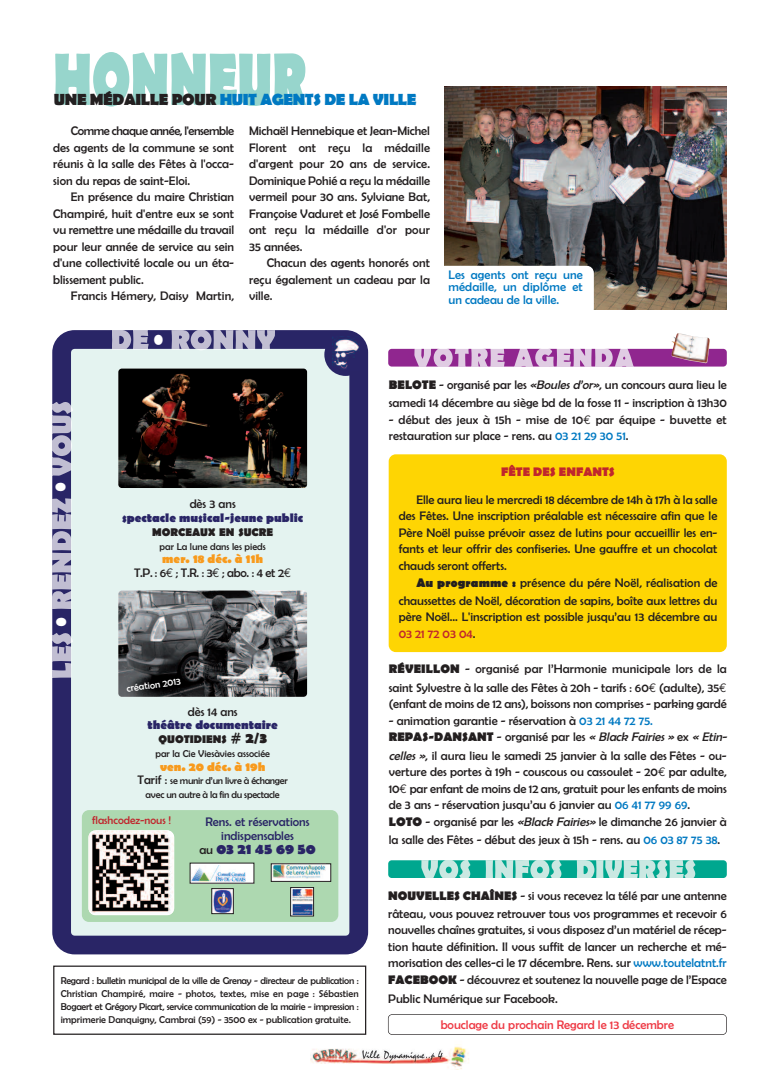
<style>
.page{position:relative;width:780px;height:1088px;background:#fff}
.page>*{position:absolute;margin:0;border:0;box-sizing:border-box;transform-origin:0 0}
.t1{font:24.75px "Berlin Sans FB";color:#fff;scale:.91 1}
.t2{font:700 16.25px "Berlin Sans FB";letter-spacing:-.025em;color:#0079c2}
.t3{font:700 15px "Berlin Sans FB";color:#292566}
.t4{font:12.5px/16.5px "Berlin Sans FB";color:#231f20}
.t5{font:12.5px/12.5px "Berlin Sans FB";letter-spacing:.01em;color:#0079c2;text-align:justify}
.t6{font:700 12.5px "Berlin Sans FB";color:#292566}
.t7{font:12.5px "Berlin Sans FB";color:#ee3b46}
.t8{font:12.5px/13.8px "Berlin Sans FB";color:#292566;text-align:center}
.t9{font:700 12.5px "Berlin Sans FB";color:#c0262d}
.t10{font:700 12.5px "Berlin Sans FB";color:#f89a1c}
.t11{font:700 11.25px "Berlin Sans FB";color:#231f20}
.t12{font:11.25px "Berlin Sans FB";color:#c0262d}
.t13{font:10px/13.2px "Berlin Sans FB";color:#231f20;text-align:justify}
.t14{font:10px/13.8px "Berlin Sans FB";letter-spacing:-.025em;color:#231f20;text-align:center}
.t15{font:10px "Berlin Sans FB";color:#fff}
.s1{color:#231f20}
.s2{font-weight:700;color:#f89a1c}
.s3{font-family:"Euro Mono"}
.s4{font-size:15px}
.s5{font-size:12.5px}
.s6{font-weight:400;font-size:12.5px;color:#231f20}
.s7{font-weight:700}
.s8{font-style:italic}
.s9{color:#0079c2}
.s10{color:#c0262d}
</style>
<div class="page">
<div style="left:388px;top:454px;width:338px;height:198px;background:#fed503;border-radius:7px"></div>
<img style="left:310px;top:1044px;width:159px;height:25px">
<div style="left:53px;top:965px;width:313px;height:70px;border:1px solid #231f20"></div>
<svg style="left:388px;top:349px;width:338px;height:18px;background:#af68b0"></svg>
<svg style="left:414px;top:348px;width:119px;height:19px;background:#c695c7"></svg>
<img style="left:670px;top:333px;width:40px;height:30px">
<svg style="left:388px;top:860px;width:338px;height:18px;background:#60c5b6"></svg>
<svg style="left:421px;top:860px;width:128px;height:18px;background:#85d1c5"></svg>
<div style="left:388px;top:1014px;width:338px;height:21px;border:1px solid #231f20;border-radius:4px"></div>
<svg style="left:52px;top:330px;width:316px;height:624px;background:#bbc5d1"></svg>
<hr style="left:71px;top:633px;width:2px;height:45px;background:#f9fcfc">
<svg style="left:52px;top:633px;width:19px;height:45px"></svg>
<hr style="left:71px;top:514px;width:1px;height:95px;background:#f9fcfc">
<svg style="left:52px;top:514px;width:19px;height:95px;background:#a29fbc"></svg>
<hr style="left:71px;top:402px;width:2px;height:74px;background:#f9fcfc">
<svg style="left:52px;top:402px;width:19px;height:74px"></svg>
<hr style="left:112px;top:349px;width:36px;height:1px;background:#f9fcfc">
<svg style="left:112px;top:330px;width:36px;height:19px"></svg>
<hr style="left:171px;top:349px;width:104px;height:1px;background:#f9fcfc">
<svg style="left:171px;top:330px;width:104px;height:19px;background:#9b98b7"></svg>
<div style="left:324px;top:333px;width:43px;height:43px;background:#292566;border-radius:50%"></div>
<img style="left:333px;top:339px;width:26px;height:30px">
<div style="left:82px;top:810px;width:256px;height:112px;background:#add8b0;border-radius:7px"></div>
<img style="left:88px;top:831px;width:86px;height:84px;border-radius:7px">
<div style="left:271px;top:864px;width:60px;height:17px;background:#fff"></div>
<img style="left:273px;top:865px;width:52px;height:13px">
<div style="left:271px;top:863px;width:60px;height:19px;border:1px solid #231f20"></div>
<img style="left:292px;top:889px;width:20px;height:25px">
<div style="left:290px;top:887px;width:24px;height:29px;border:1px solid #231f20"></div>
<svg style="left:190px;top:863px;width:64px;height:20px"></svg>
<img style="left:192px;top:865px;width:53px;height:16px">
<img style="left:213px;top:890px;width:19px;height:22px">
<div style="left:211px;top:888px;width:23px;height:26px;border:1px solid #231f20"></div>
<img style="left:118px;top:369px;width:189px;height:119px;border-radius:4px">
<img style="left:118px;top:590px;width:189px;height:107px;border-radius:4px">
<svg style="left:55px;top:52px;width:182px;height:55px"></svg>
<img style="left:444px;top:87px;width:282px;height:223px">
<div style="left:438px;top:266px;width:156px;height:49px;background:#fff;border-radius:7px"></div>
<h2 class="t2" style="left:54px;top:90px;width:364px"><span class="s1">UNE MÉDAILLE POUR</span> HUIT AGENTS DE LA VILLE</h2>
<p class="t4" style="left:53px;top:123px;width:182px;text-align:justify;text-indent:18px">Comme chaque année, l'ensemble des agents de la commune se sont réunis à la salle des Fêtes à l'occa&shy;sion du repas de saint-Eloi.</p>
<p class="t4" style="left:53px;top:189px;width:182px;text-align:justify;text-indent:18px">En présence du maire Christian Champiré, huit d'entre eux se sont vu remettre une médaille du travail pour leur année de service au sein d'une collectivité locale ou un éta&shy;blissement public.</p>
<p class="t4" style="left:71px;top:288px;width:165px">Francis Hémery, Daisy Martin,</p>
<p class="t4" style="left:249px;top:123px;width:182px;text-align:justify">Michaël Hennebique et Jean-Michel Florent ont reçu la médaille d'argent pour 20 ans de service.<br>Dominique Pohié a reçu la médaille vermeil pour 30 ans. Sylviane Bat, Françoise Vaduret et José Fombelle ont reçu la médaille d'or pour 35 années.</p>
<p class="t4" style="left:249px;top:255px;width:182px;text-align:justify;text-indent:18px">Chacun des agents honorés ont reçu également un cadeau par la ville.</p>
<h1 class="t1" style="left:153px;top:324px;width:13px">•</h1>
<p class="t5" style="left:448px;top:268px;width:136px">Les agents ont reçu une médaille, un diplôme et un cadeau de la ville.</p>
<h1 class="t1" style="left:45px;top:492px;width:13px;rotate:-90deg">•</h1>
<h1 class="t1" style="left:45px;top:626px;width:13px;rotate:-90deg">•</h1>
<p class="t4" style="left:190px;top:496px;width:48px">dès 3 ans</p>
<p class="t6" style="left:122px;top:510px;width:183px">spectacle musical-jeune public</p>
<p class="t11" style="left:152px;top:525px;width:123px">MORCEAUX EN SUCRE</p>
<p class="t13" style="left:160px;top:539px;width:108px">par La lune dans les pieds</p>
<p class="t4" style="left:134px;top:552px;width:159px;line-height:13.8px;text-align:center"><span class="s2">mer. 18 déc. à 11h<br></span>T.P. : 6<span class="s3">€</span> ; T.R. : 3<span class="s3">€</span> ; abo. : 4 et 2<span class="s3">€</span></p>
<p class="t15" style="left:126px;top:683px;width:56px;rotate:-8deg">création 2013</p>
<p class="t4" style="left:188px;top:703px;width:51px">dès 14 ans</p>
<p class="t6" style="left:147px;top:718px;width:132px">théâtre documentaire</p>
<p class="t11" style="left:158px;top:733px;width:110px">QUOTIDIENS <span class="s4"># 2/3</span></p>
<p class="t13" style="left:155px;top:747px;width:116px">par la Cie Viesàvies associée</p>
<p class="t10" style="left:160px;top:759px;width:107px">ven. 20 déc. à 19h</p>
<p class="t14" style="left:138px;top:774px;width:152px"><span class="s5">Tarif :</span> se munir d’un livre à échanger avec un autre à la fin du spectacle</p>
<p class="t12" style="left:92px;top:813px;width:80px">flashcodez-nous !</p>
<p class="t8" style="left:205px;top:815px;width:106px">Rens. et réservations indispensables</p>
<p class="t3" style="left:199px;top:839px;width:118px"><span class="s6">au</span> 03 21 45 69 50</p>
<p class="t13" style="left:61px;top:974px;width:299px">Regard : bulletin municipal de la ville de Grenay - directeur de publication :<br>Christian Champiré, maire - photos, textes, mise en page : Sébastien Bogaert et Grégory Picart, service communication de la mairie - impression : imprimerie Danquigny, Cambrai (59) - 3500 ex - publication gratuite.</p>
<p class="t4" style="left:389px;top:375px;width:339px;line-height:18.4px"><span class="s7">BELOTE</span> - organisé par les <span class="s8">«Boulesd’or»</span>, un concours aura lieu le samedi 14 décembre au siège bd de la fosse 11 - inscription à 13h30</p>
<p class="t4" style="left:389px;top:411px;width:339px">- début des jeux à 15h - mise de 10<span class="s3">€</span> par équipe - buvette et restauration sur place - rens. au <span class="s9">03 21 29 30 51</span>.</p>
<p class="t9" style="left:501px;top:464px;width:115px">FÊTE DES ENFANTS</p>
<p class="t4" style="left:398px;top:491px;width:320px;text-align:justify;text-indent:18px">Elle aura lieu le mercredi 18 décembre de 14h à 17h à la salle des Fêtes. Une inscription préalable est nécessaire afin que le Père Noël puisse prévoir assez de lutins pour accueillir les en&shy;fants et leur offrir des confiseries. Une gauffre et un chocolat chauds seront offerts.</p>
<p class="t4" style="left:398px;top:573px;width:320px;line-height:18.4px;text-align:right"><span class="s7">Au programme :</span> présence du pére Noël, réalisation de chaussettes de Noël, décoration de sapins, boîte aux lettres du</p>
<p class="t4" style="left:398px;top:609px;width:320px">père Noël... L'inscription est possible jusqu’au 13 décembre au<br><span class="s10">03 21 72 03 04</span>.</p>
<p class="t4" style="left:389px;top:660px;width:339px;line-height:18.4px"><span class="s7">RÉVEILLON</span> - organisé par l’Harmonie municipale lors de la saint Sylvestre à la salle des Fêtes à 20h - tarifs : 60<span class="s3">€</span> (adulte), 35<span class="s3">€</span></p>
<p class="t4" style="left:389px;top:695px;width:339px">(enfant de moins de 12 ans), boissons non comprises - parking gardé</p>
<p class="t4" style="left:389px;top:712px;width:342px">- animation garantie - réservation à <span class="s9">03 21 44 72 75.<br></span><span class="s7">REPAS-DANSANT</span> - organisé par les <span class="s8">«BlackFairies»</span>ex <span class="s8">«Etin-</span></p>
<p class="t4" style="left:389px;top:747px;width:339px"><span class="s8">celles»</span>, il aura lieu le samedi 25 janvier à la salle des Fêtes - ou&shy;verture des portes à 19h - couscous ou cassoulet - 20<span class="s3">€</span> par adulte, 10<span class="s3">€</span> par enfant de moins de 12 ans, gratuit pour les enfants de moins de 3 ans - réservation jusqu’au 6 janvier au <span class="s9">06 41 77 99 69</span>.<br><span class="s7">LOTO</span> - organisé par les <span class="s8">«BlackFairies»</span>le dimanche 26 janvier à</p>
<p class="t4" style="left:389px;top:831px;width:333px">la salle des Fêtes - début des jeux à 15h - rens. au <span class="s9">06 03 87 75 38</span>.</p>
<p class="t4" style="left:388px;top:886px;width:340px;line-height:18.4px"><span class="s7">NOUVELLES CHAÎNES</span> - si vous recevez la télé par une antenne râteau, vous pouvez retrouver tous vos programmes et recevoir 6</p>
<p class="t4" style="left:388px;top:922px;width:340px;text-align:justify">nouvelles chaînes gratuites, si vous disposez d’un matériel de récep&shy;tion haute définition. Il vous suffit de lancer un recherche et mé&shy;morisation des celles-ci le 17 décembre. Rens. sur <span class="s9">www.toutelatnt.fr </span><span class="s7">FACEBOOK</span> - découvrez et soutenez la nouvelle page de l’Espace</p>
<p class="t4" style="left:388px;top:990px;width:171px">Public Numérique sur Facebook.</p>
<p class="t7" style="left:440px;top:1017px;width:235px">bouclage du prochain Regard le 13 décembre</p>
</div>
